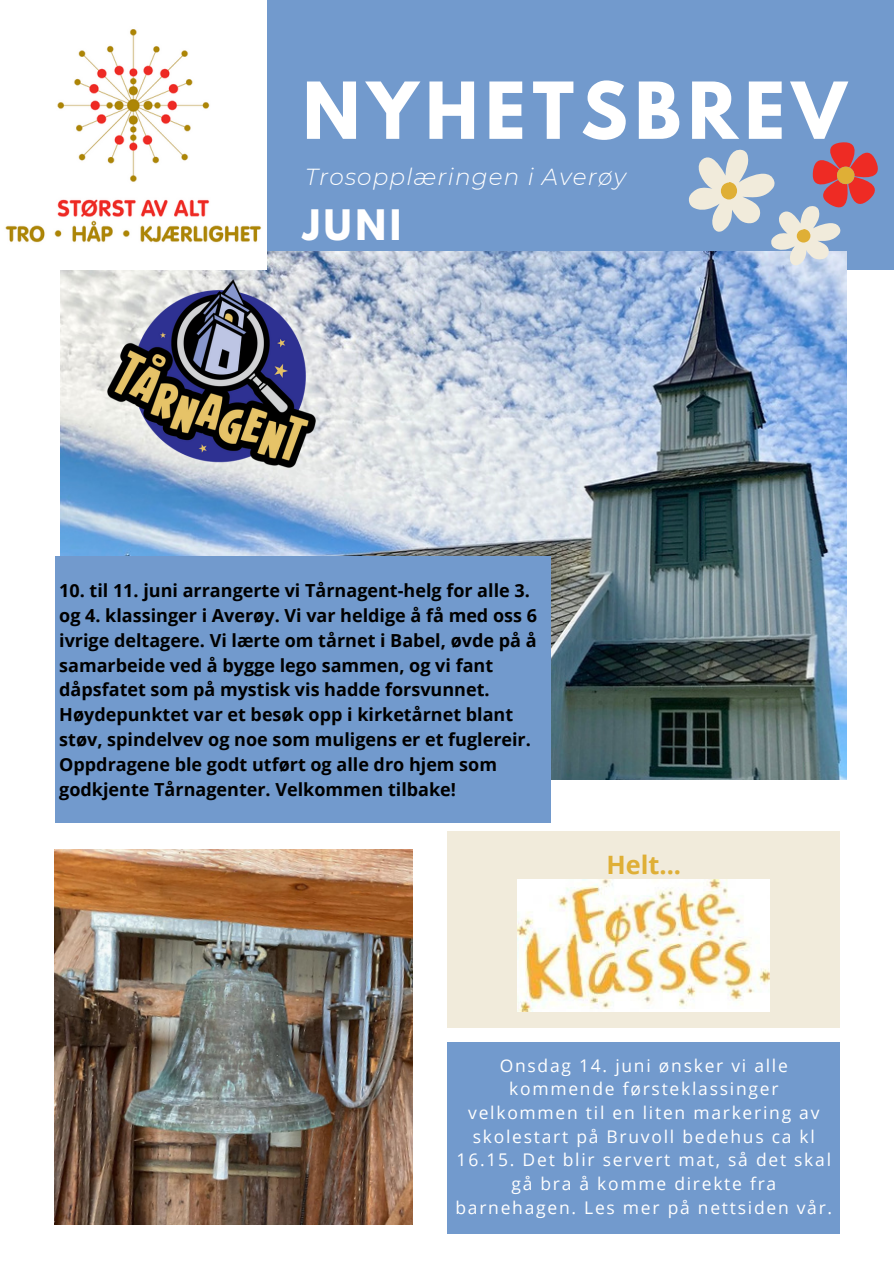
<style>
.page{position:relative;width:894px;height:1264px;background:#fff}
.page>*{position:absolute;margin:0;border:0;box-sizing:border-box;transform-origin:0 0}
.t1{font:700 69.45px "League Spartan";letter-spacing:.1em;color:#fff}
.t2{font:700 37.2px "League Spartan";color:#fff}
.t3{font:700 25.35px "Open Sans";color:#dfaf36}
.t4{font:italic 300 23.1px "Montserrat";letter-spacing:.05em;color:#fff}
.t5{font:700 18px/24.8px "Open Sans";color:#000}
.t6{font:17.4px/23.7px "Open Sans";letter-spacing:.1em;color:#fff;text-align:center}
</style>
<div class="page">
<div style="left:0;top:0;width:893px;height:269px;background:#729acd"></div>
<img style="left:61px;top:252px;width:785px;height:527px">
<img style="left:55px;top:849px;width:357px;height:375px">
<img style="left:0;top:0;width:267px;height:269px">
<div style="left:447px;top:831px;width:393px;height:196px;background:#f1ebdb"></div>
<div style="left:55px;top:556px;width:495px;height:267px;background:#729acd"></div>
<div style="left:447px;top:1042px;width:393px;height:191px;background:#729acd"></div>
<svg style="left:688px;top:142px;width:190px;height:123px"></svg>
<img style="left:517px;top:879px;width:252px;height:132px">
<img style="left:105px;top:276px;width:213px;height:195px">
<h4 class="t1" style="left:303px;top:76px;width:545px">NYHETSBREV</h4>
<p class="t4" style="left:305px;top:163px;width:322px">Trosopplæringen i Averøy</p>
<p class="t2" style="left:303px;top:206px;width:100px">JUNI</p>
<p class="t5" style="left:59px;top:578px;width:479px">10. til 11. juni arrangerte vi Tårnagent-helg for alle 3. og 4. klassinger i Averøy. Vi var heldige å få med oss 6 ivrige deltagere. Vi lærte om tårnet i Babel, øvde på å samarbeide ved å bygge lego sammen, og vi fant dåpsfatet som på mystisk vis hadde forsvunnet.<br>Høydepunktet var et besøk opp i kirketårnet blant støv, spindelvev og noe som muligens er et fuglereir.<br>Oppdragene ble godt utført og alle dro hjem som godkjente Tårnagenter. Velkommen tilbake!</p>
<h5 class="t3" style="left:606px;top:847px;width:76px">Helt...</h5>
<h2 class="t6" style="left:455px;top:1053px;width:378px">Onsdag 14. juni ønsker vi alle kommende førsteklassinger velkommen til en liten markering av skolestart på Bruvoll bedehus ca kl<br>16.15. Det blir servert mat, så det skal gå bra å komme direkte fra barnehagen. Les mer på nettsiden vår.</h2>
</div>
